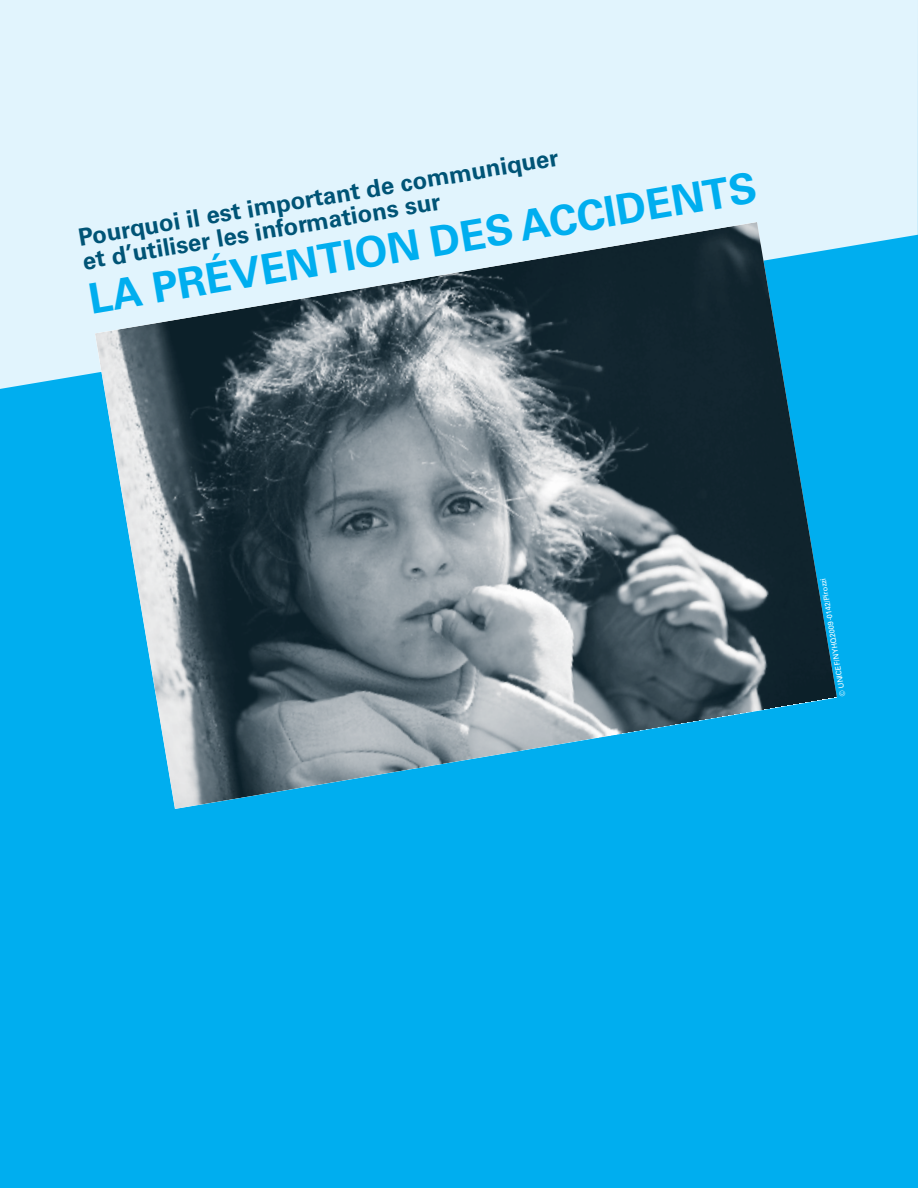
<style>
.page{position:relative;width:918px;height:1188px;background:#00aeef}
.page>*{position:absolute;margin:0;border:0;box-sizing:border-box;transform-origin:0 0}
.t1{font:700 42px "Univers";color:#00aeef}
.t2{font:700 24px/23.5px "Univers";color:#005476}
.t3{font:7.5px "Univers";color:#fff}
</style>
<div class="page">
<div style="left:0;top:0;width:918px;height:389px;background:#e1f4fd"></div>
<img style="left:95px;top:222px;width:742px;height:587px">
<p class="t2" style="left:77px;top:230px;width:488px;rotate:-10deg">Pourquoi il est important de communiquer et d’utiliser les informations sur</p>
<h1 class="t1" style="left:87px;top:287px;width:678px;rotate:-10deg">LA PRÉVENTION DES ACCIDENTS</h1>
<p class="t3" style="left:841px;top:697px;width:122px;rotate:-100deg">© UNICEF/NYHQ2009-0142/Pirozzi</p>
</div>
